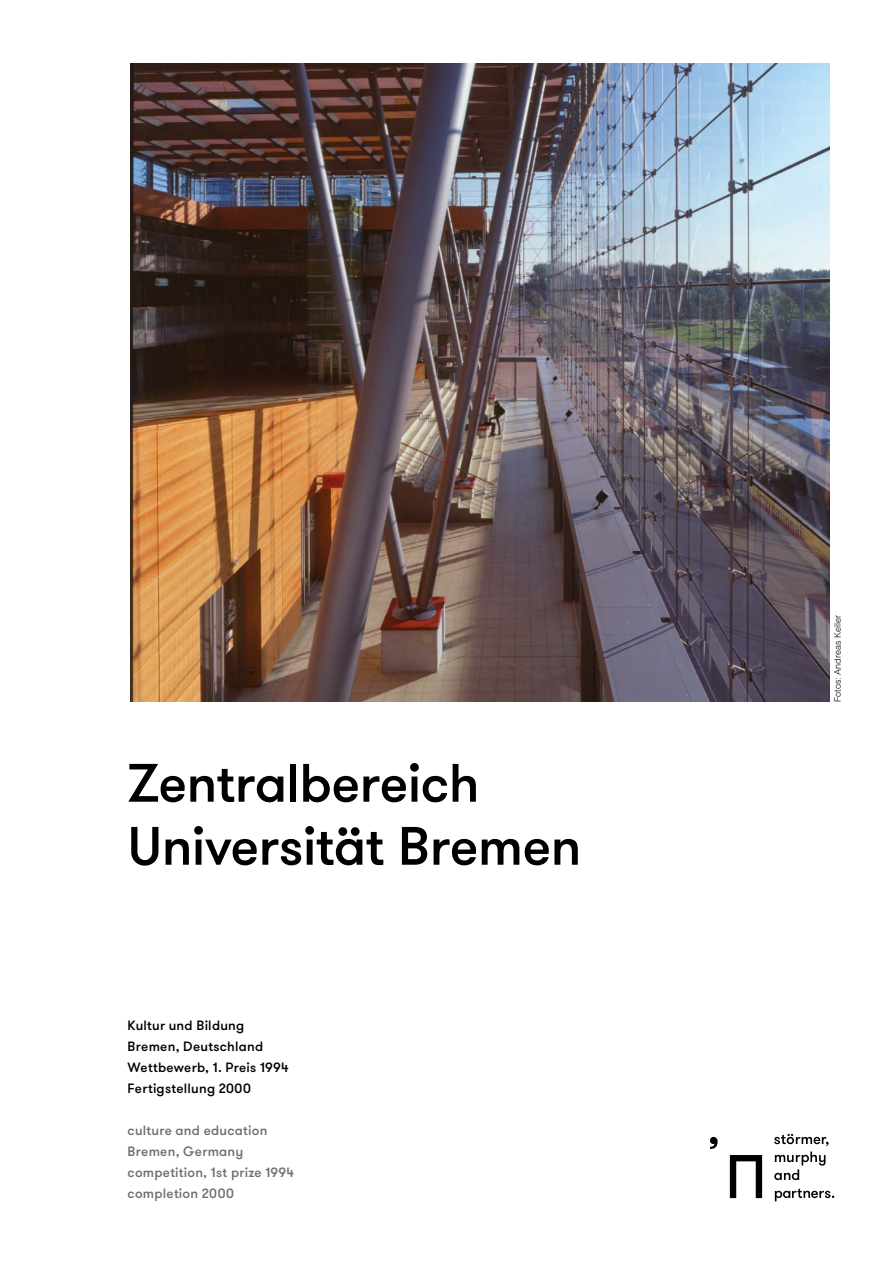
<style>
.page{position:relative;width:893px;height:1263px;background:#fff}
.page>*{position:absolute;margin:0;border:0;box-sizing:border-box;transform-origin:0 0}
.t1{font:500 54px/63px "GT Walsheim";letter-spacing:-.01em;color:#000}
.t2{font:500 13.5px/21px "GT Walsheim";letter-spacing:.02em;color:#000}
.t3{font:500 13.5px/21px "GT Walsheim";letter-spacing:.02em;color:#706f6f}
.t4{font:300 9px "Helvetica LT Pro";color:#000}
</style>
<div class="page">
<svg style="left:775px;top:1189px;width:59px;height:12px"></svg>
<svg style="left:774px;top:1134px;width:55px;height:46px"></svg>
<svg style="left:710px;top:1137px;width:8px;height:12px"></svg>
<svg style="left:730px;top:1155px;width:32px;height:43px"></svg>
<img style="left:130px;top:64px;width:699px;height:638px">
<h1 class="t1" style="left:128px;top:753px;width:455px">Zentralbereich<br>Universität Bremen</h1>
<p class="t2" style="left:128px;top:1015px;width:163px">Kultur und Bildung<br>Bremen, Deutschland<br>Wettbewerb, 1. Preis 1994<br>Fertigstellung 2000</p>
<p class="t3" style="left:128px;top:1120px;width:168px">culture and education<br>Bremen, Germany competition, 1st prize 1994 completion 2000</p>
<p class="t4" style="left:832px;top:702px;width:88px;rotate:-90deg">Fotos: Andreas Keller</p>
</div>
